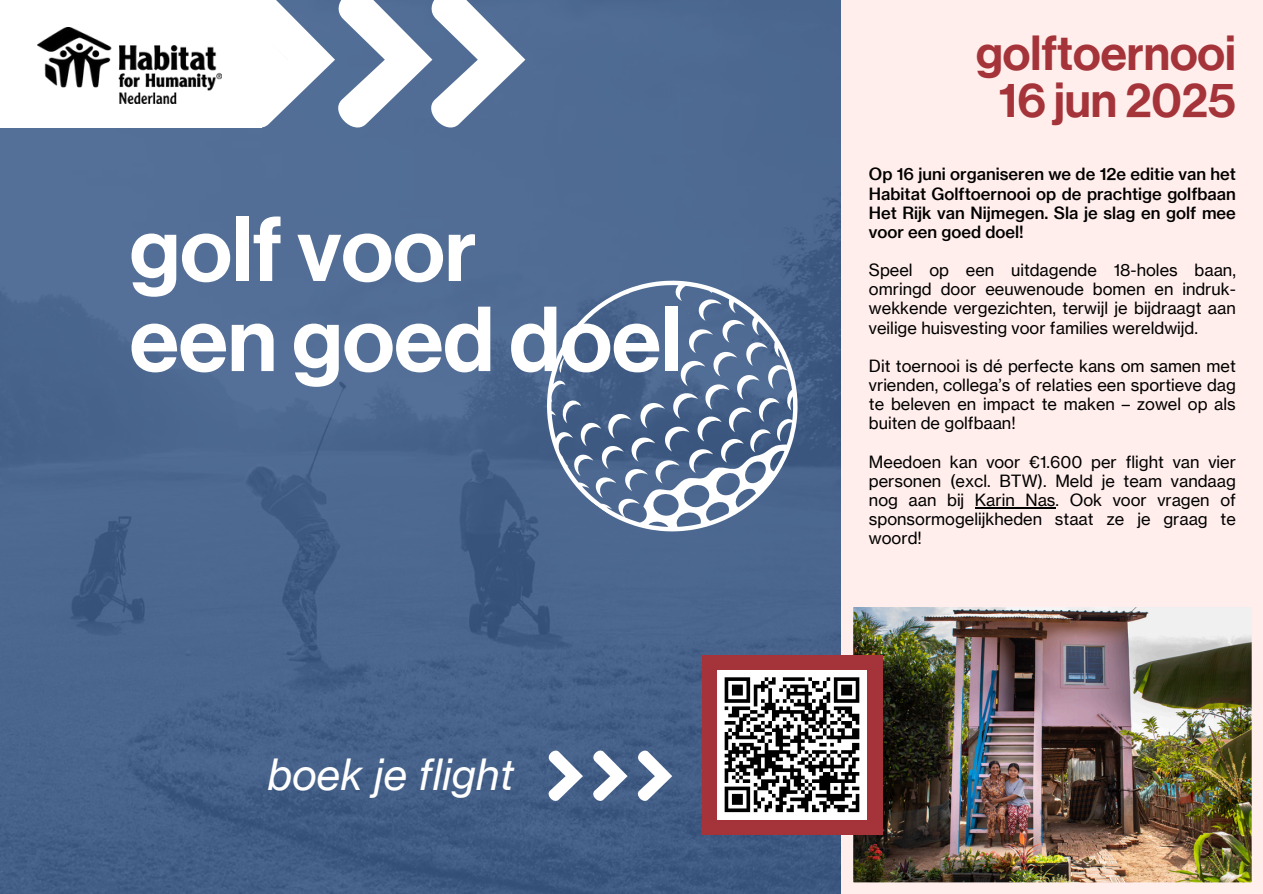
<style>
.page{position:relative;width:1263px;height:894px;background:#fff}
.page>*{position:absolute;margin:0;border:0;box-sizing:border-box;transform-origin:0 0}
.t1{font:500 90px/90px "Neue Haas Grotesk Display";color:#fff}
.t2{font:500 48px/47.2px "Neue Haas Grotesk Display";color:#a4343a;text-align:center}
.t3{font:italic 42px "Neue Haas Grotesk Text";color:#fff}
.t4{font:16.5px/19.2px "Neue Haas Grotesk Text";color:#000;text-align:justify}
.t5{font:500 16.5px/19.2px "Neue Haas Grotesk Text";color:#000;text-align:justify}
</style>
<div class="page">
<img style="left:0;top:0;width:842px;height:893px">
<div style="left:0;top:0;width:262px;height:127px;background:#fff"></div>
<div style="left:842px;top:0;width:421px;height:595px;background:#ffeeeb"></div>
<hr style="left:975px;top:507px;width:80px;height:1px;background:#000">
<img style="left:842px;top:595px;width:421px;height:298px">
<div style="left:702px;top:655px;width:180px;height:178px;background:#a4343a"></div>
<div style="left:717px;top:669px;width:150px;height:150px;background:#fff"></div>
<svg style="left:724px;top:677px;width:136px;height:136px"></svg>
<svg style="left:205px;top:0;width:320px;height:137px"></svg>
<svg style="left:634px;top:747px;width:38px;height:57px"></svg>
<svg style="left:545px;top:747px;width:38px;height:57px"></svg>
<svg style="left:589px;top:747px;width:39px;height:57px"></svg>
<img style="left:38px;top:28px;width:183px;height:75px">
<svg style="left:497px;top:231px;width:350px;height:350px;background:#566f94"></svg>
<svg style="left:555px;top:293px;width:226px;height:206px;background:#637b9d"></svg>
<p class="t1" style="left:130px;top:206px;width:553px">golf voor<br>een goed doel</p>
<h1 class="t3" style="left:267px;top:748px;width:249px">boek je flight</h1>
<p class="t2" style="left:976px;top:30px;width:261px">golftoernooi<br>16 jun 2025</p>
<p class="t5" style="left:869px;top:165px;width:368px">Op 16 juni organiseren we de 12e editie van het Habitat Golftoernooi op de prachtige golfbaan Het Rijk van Nijmegen. Sla je slag en golf mee voor een goed doel!</p>
<p class="t4" style="left:869px;top:260px;width:368px">Speel op een uitdagende 18-holes baan, omringd door eeuwenoude bomen en indruk&shy;wekkende vergezichten, terwijl je bijdraagt aan veilige huisvesting voor families wereldwijd.</p>
<p class="t4" style="left:869px;top:356px;width:368px">Dit toernooi is dé perfecte kans om samen met vrienden, collega’s of relaties een sportieve dag te beleven en impact te maken – zowel op als buiten de golfbaan!</p>
<p class="t4" style="left:869px;top:452px;width:368px">Meedoen kan voor €1.600 per flight van vier personen (excl. BTW). Meld je team vandaag nog aan bij Karin Nas. Ook voor vragen of sponsormogelijkheden staat ze je graag te woord!</p>
</div>
